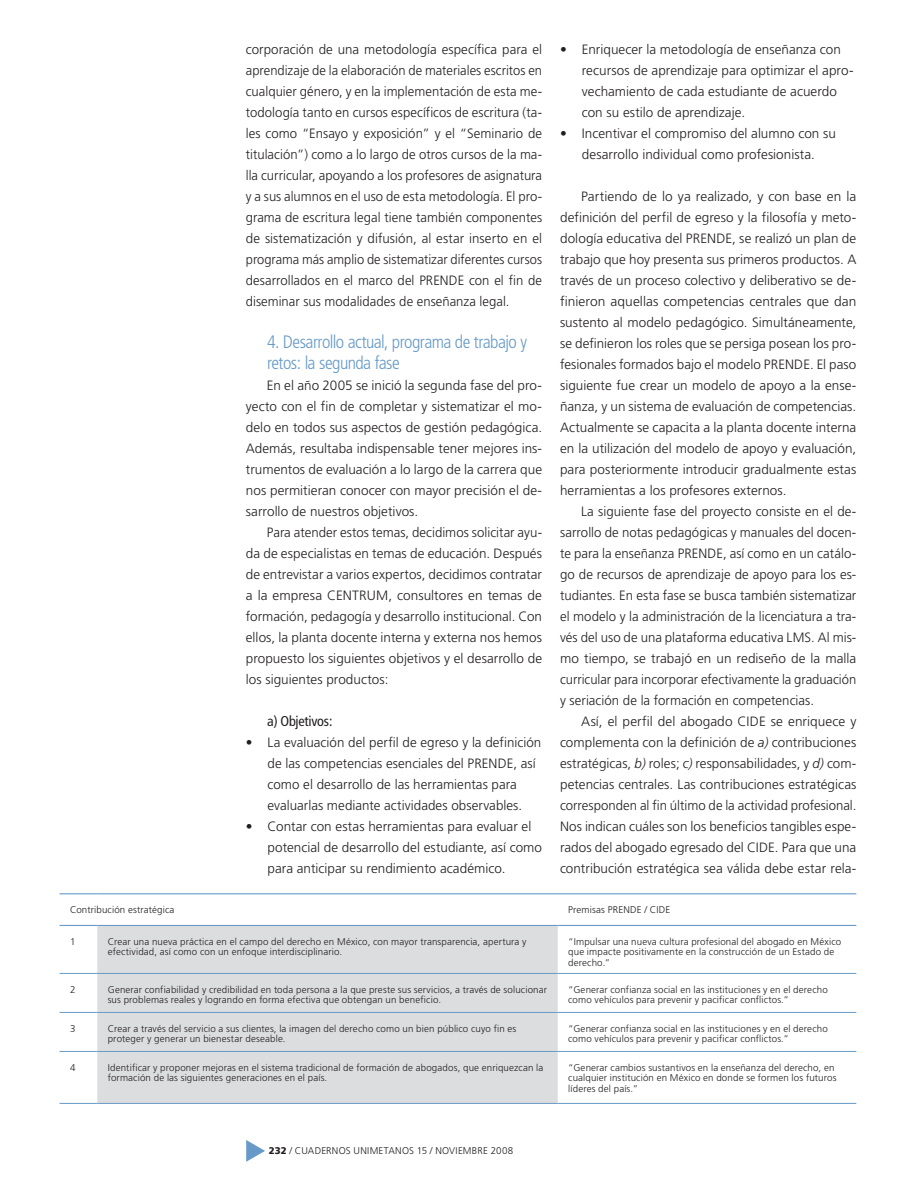
<style>
.page{position:relative;width:918px;height:1188px;background:#fff}
.page>*{position:absolute;margin:0;border:0;box-sizing:border-box;transform-origin:0 0}
.inter{font:300 condensed 18px/21px "Frutiger";letter-spacing:-.03em;color:#679ac8}
.inter_2{font:condensed 14.25px "Frutiger";letter-spacing:-.02em;color:#231f20}
.Texto{font:300 13.5px/21px "Frutiger";letter-spacing:.005em;color:#231f20;text-align:justify}
.Texto_2{font:300 13.5px/21px "Frutiger";letter-spacing:.005em;color:#231f20}
.tablas{font:300 9.75px/10.5px "Frutiger";letter-spacing:.015em;color:#231f20}
.s1{font-style:italic}
.s2{font-weight:900}
</style>
<div class="page">
<svg style="left:246px;top:1140px;width:19px;height:22px"></svg>
<div style="left:97px;top:926px;width:461px;height:177px;background:#dcdddf"></div>
<hr style="left:60px;top:973px;width:37px;height:1px;background:#679ac8">
<hr style="left:97px;top:973px;width:461px;height:1px;background:#679ac8">
<hr style="left:558px;top:973px;width:298px;height:1px;background:#679ac8">
<hr style="left:60px;top:1012px;width:37px;height:1px;background:#679ac8">
<hr style="left:97px;top:1012px;width:461px;height:1px;background:#679ac8">
<hr style="left:558px;top:1012px;width:298px;height:1px;background:#679ac8">
<hr style="left:60px;top:1051px;width:37px;height:1px;background:#679ac8">
<hr style="left:97px;top:1051px;width:461px;height:1px;background:#679ac8">
<hr style="left:558px;top:1051px;width:298px;height:1px;background:#679ac8">
<hr style="left:60px;top:893px;width:37px;height:1px;background:#679ac8">
<hr style="left:97px;top:893px;width:461px;height:1px;background:#679ac8">
<hr style="left:558px;top:893px;width:298px;height:1px;background:#679ac8">
<hr style="left:60px;top:925px;width:37px;height:1px;background:#679ac8">
<hr style="left:97px;top:925px;width:461px;height:1px;background:#679ac8">
<hr style="left:558px;top:925px;width:298px;height:1px;background:#679ac8">
<hr style="left:60px;top:1103px;width:37px;height:1px;background:#679ac8">
<hr style="left:97px;top:1103px;width:461px;height:1px;background:#679ac8">
<hr style="left:558px;top:1103px;width:298px;height:1px;background:#679ac8">
<p class="Texto" style="left:246px;top:39px;width:298px">corporación de una metodología específica para el aprendizaje de la elaboración de materiales escritos en cualquier género, y en la implementación de esta me&shy;todología tanto en cursos específicos de escritura (ta&shy;les como “Ensayo y exposición” y el “Seminario de titulación”) como a lo largo de otros cursos de la ma&shy;lla curricular, apoyando a los profesores de asignatura y a sus alumnos en el uso de esta metodología. El pro&shy;grama de escritura legal tiene también componentes de sistematización y difusión, al estar inserto en el programa más amplio de sistematizar diferentes cursos desarrollados en el marco del PRENDE</p>
<p class="Texto" style="left:246px;top:270px;width:298px;text-indent:223px">con el fin de diseminar sus modalidades de enseñanza legal.</p>
<p class="inter" style="left:267px;top:332px;width:261px">4. Desarrollo actual, programa de trabajo y retos: la segunda fase</p>
<p class="Texto" style="left:246px;top:375px;width:298px;text-indent:21px">En el año 2005 se inició la segunda fase del pro&shy;yecto con el fin de completar y sistematizar el mo&shy;delo en todos sus aspectos de gestión pedagógica.<br>Además, resultaba indispensable tener mejores ins&shy;trumentos de evaluación a lo largo de la carrera que nos permitieran conocer con mayor precisión el de&shy;sarrollo de nuestros objetivos.</p>
<p class="Texto" style="left:246px;top:522px;width:298px;text-indent:21px">Para atender estos temas, decidimos solicitar ayu&shy;da de especialistas en temas de educación. Después de entrevistar a varios expertos, decidimos contratar a la empresa CENTRUM</p>
<p class="Texto" style="left:246px;top:585px;width:298px;text-indent:143px">, consultores en temas de formación, pedagogía y desarrollo institucional. Con ellos, la planta docente interna y externa nos hemos propuesto los siguientes objetivos y el desarrollo de los siguientes productos:</p>
<p class="inter_2" style="left:267px;top:713px;width:67px">a) Objetivos:</p>
<p class="Texto_2" style="left:268px;top:732px;width:275px;text-indent:-22px">• La evaluación del perfil de egreso y la definición de las competencias esenciales del PRENDE</p>
<p class="Texto_2" style="left:268px;top:753px;width:270px;text-indent:246px">, así como el desarrollo de las herramientas para evaluarlas mediante actividades observables.</p>
<p class="Texto_2" style="left:268px;top:816px;width:276px;text-indent:-22px">• Contar con estas herramientas para evaluar el potencial de desarrollo del estudiante, así como para anticipar su rendimiento académico.</p>
<p class="Texto_2" style="left:582px;top:39px;width:273px;text-indent:-22px">• Enriquecer la metodología de enseñanza con recursos de aprendizaje para optimizar el apro&shy;vechamiento de cada estudiante de acuerdo con su estilo de aprendizaje.</p>
<p class="Texto_2" style="left:560px;top:123px;width:277px;text-align:center">• Incentivar el compromiso del alumno con su desarrollo individual como profesionista.</p>
<p class="Texto" style="left:560px;top:186px;width:298px;text-indent:21px">Partiendo de lo ya realizado, y con base en la definición del perfil de egreso y la filosofía y meto&shy;dología educativa del PRENDE</p>
<p class="Texto" style="left:560px;top:228px;width:298px;text-indent:172px">, se realizó un plan de trabajo que hoy presenta sus primeros productos. A través de un proceso colectivo y deliberativo se de&shy;finieron aquellas competencias centrales que dan sustento al modelo pedagógico. Simultáneamente, se definieron los roles que se persiga posean los pro&shy;fesionales formados bajo el modelo PRENDE</p>
<p class="Texto" style="left:560px;top:354px;width:298px;text-indent:250px">. El paso siguiente fue crear un modelo de apoyo a la ense&shy;ñanza, y un sistema de evaluación de competencias.<br>Actualmente se capacita a la planta docente interna en la utilización del modelo de apoyo y evaluación, para posteriormente introducir gradualmente estas herramientas a los profesores externos.</p>
<p class="Texto" style="left:560px;top:501px;width:298px;text-indent:21px">La siguiente fase del proyecto consiste en el de&shy;sarrollo de notas pedagógicas y manuales del docen&shy;te para la enseñanza PRENDE</p>
<p class="Texto" style="left:560px;top:543px;width:298px;text-indent:163px">, así como en un catálo&shy;go de recursos de aprendizaje de apoyo para los es&shy;tudiantes. En esta fase se busca también sistematizar el modelo y la administración de la licenciatura a tra&shy;vés del uso de una plataforma educativa LMS . Al mis&shy;mo tiempo, se trabajó en un rediseño de la malla curricular para incorporar efectivamente la graduación y seriación de la formación en competencias.</p>
<p class="Texto" style="left:581px;top:711px;width:165px">Así, el perfil del abogado CIDE</p>
<p class="Texto" style="left:560px;top:711px;width:298px;text-indent:211px">se enriquece y complementa con la definición de <span class="s1">a)</span> contribuciones estratégicas, <span class="s1">b)</span> roles; <span class="s1">c)</span> responsabilidades, y <span class="s1">d)</span> com&shy;petencias centrales. Las contribuciones estratégicas corresponden al fin último de la actividad profesional.<br>Nos indican cuáles son los beneficios tangibles espe&shy;rados del abogado egresado del CIDE</p>
<p class="Texto" style="left:560px;top:837px;width:298px;text-align:right">. Para que una<br>contribución estratégica sea válida debe estar rela-</p>
<p class="tablas" style="left:70px;top:905px;width:106px">Contribución estratégica</p>
<p class="tablas" style="left:568px;top:905px;width:52px">Premisas PRENDE</p>
<p class="tablas" style="left:645px;top:905px;width:12px">/ CIDE</p>
<p class="tablas" style="left:70px;top:936px;width:7px">1</p>
<p class="tablas" style="left:108px;top:936px;width:420px">Crear una nueva práctica en el campo del derecho en M éxico, con mayor transparencia, apertura y efectividad, así como con un enfoque interdisciplinario.</p>
<p class="tablas" style="left:568px;top:936px;width:274px">“I mpulsar una nueva cultura profesional del abogado en México que impacte positivamente en la construcción de un Estado de derecho.”</p>
<p class="tablas" style="left:70px;top:984px;width:7px">2</p>
<p class="tablas" style="left:108px;top:984px;width:441px">Generar confiabilidad y credibilidad en toda persona a la que preste sus servicios, a través de solucionar sus problemas reales y logrando en forma efectiva que obtengan un beneficio.</p>
<p class="tablas" style="left:568px;top:984px;width:261px">“Generar confianza social en las instituciones y en el derecho como vehículos para prevenir y pacificar conflictos.”</p>
<p class="tablas" style="left:70px;top:1023px;width:7px">3</p>
<p class="tablas" style="left:108px;top:1023px;width:410px">Crear a través del servicio a sus clientes, la imagen del derecho como un bien público cuyo fin es proteger y generar un bienestar deseable.</p>
<p class="tablas" style="left:568px;top:1023px;width:261px">“Generar confianza social en las instituciones y en el derecho como vehículos para prevenir y pacificar conflictos.”</p>
<p class="tablas" style="left:70px;top:1062px;width:7px">4</p>
<p class="tablas" style="left:108px;top:1062px;width:437px">Identificar y proponer mejoras en el sistema tradicional de formación de abogados, que enriquezcan la formación de las siguientes generaciones en el país.</p>
<p class="tablas" style="left:568px;top:1062px;width:270px">“Generar cambios sustantivos en la enseñanza del derecho, en cualquier institución en México en donde se formen los futuros líderes del país.”</p>
<p class="tablas" style="left:269px;top:1146px;width:246px"><span class="s2">232</span> / cuadernos unimetanos 15 / NOVIEM BRE 2008</p>
</div>
